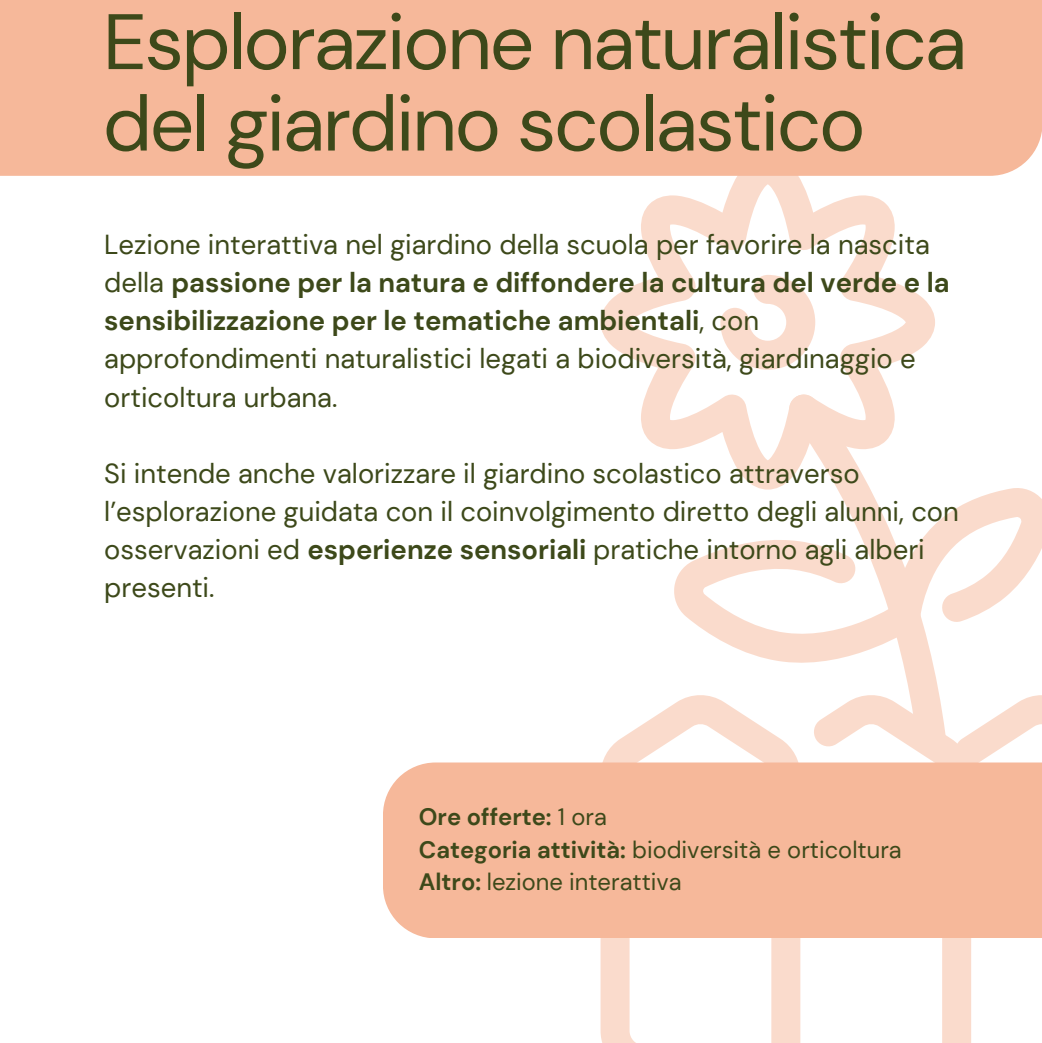
<style>
.page{position:relative;width:1042px;height:1043px;background:#fff}
.page>*{position:absolute;margin:0;border:0;box-sizing:border-box;transform-origin:0 0}
.t1{font:78.4px/81.4px "DM Sans";letter-spacing:-.03em;color:#3d491a}
.t2{font:27.47px/38.1px "DM Sans";color:#3d491a}
.t3{font:23.62px "DM Sans";color:#3d491a}
.t4{font:700 23.62px "DM Sans";color:#3d491a}
.s1{font-weight:700}
.s2{font-weight:400}
</style>
<div class="page">
<div style="left:0;top:0;width:1041px;height:176px;background:#f6b89a"></div>
<div style="left:383px;top:762px;width:217px;height:176px;background:#f6b89a"></div>
<svg style="left:600px;top:175px;width:334px;height:311px"></svg>
<svg style="left:720px;top:275px;width:95px;height:94px"></svg>
<svg style="left:787px;top:392px;width:152px;height:300px"></svg>
<svg style="left:674px;top:486px;width:367px;height:184px"></svg>
<svg style="left:600px;top:695px;width:171px;height:347px"></svg>
<svg style="left:771px;top:692px;width:170px;height:350px"></svg>
<div style="left:685px;top:830px;width:29px;height:47px;background:#f6b89a;border-radius:15px"></div>
<svg style="left:941px;top:695px;width:100px;height:347px"></svg>
<div style="left:856px;top:830px;width:29px;height:47px;background:#f6b89a;border-radius:15px"></div>
<p class="t1" style="left:103px;top:2px;width:865px">Esplorazione naturalistica del giardino scolastico</p>
<h1 class="t2" style="left:104px;top:225px;width:846px">Lezione interattiva nel giardino della scuola per favorire la nascita della <span class="s1">passione per la natura e diffondere la cultura del verde e la sensibilizzazione per le tematiche ambientali</span>, con approfondimenti naturalistici legati a biodiversità, giardinaggio e orticoltura urbana.</h1>
<p class="t2" style="left:104px;top:454px;width:855px">Si intende anche valorizzare il giardino scolastico attraverso l’esplorazione guidata con il coinvolgimento diretto degli alunni, con osservazioni ed <span class="s1">esperienze sensoriali</span> pratiche intorno agli alberi presenti.</p>
<h2 class="t4" style="left:419px;top:801px;width:189px">Ore offerte: <span class="s2">1 ora</span></h2>
<h2 class="t3" style="left:419px;top:833px;width:484px"><span class="s1">Categoria attività:</span> biodiversità e orticoltura</h2>
<p class="t3" style="left:419px;top:866px;width:264px"><span class="s1">Altro:</span> lezione interattiva</p>
</div>
